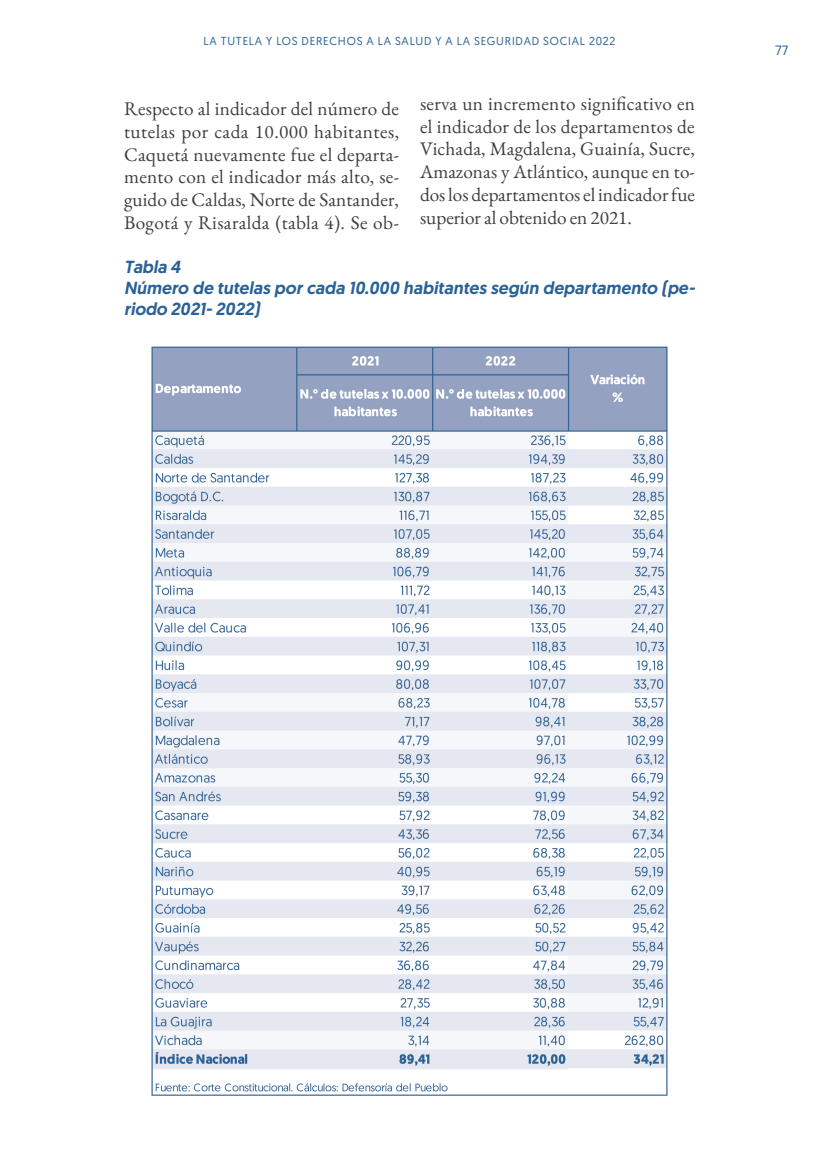
<style>
.page{position:relative;width:819px;height:1166px;background:#fff}
.page>*{position:absolute;margin:0;border:0;box-sizing:border-box;transform-origin:0 0}
.Cuerpo{font:19.25px/22.8px "EB Garamond";color:#3e3e3f;text-align:justify}
.notas_titulos_graficas_y_tablas{font:italic 500 17.5px/21px "Geomanist";letter-spacing:.005em;color:#2a6295}
.t1{font:13.47px "Geomanist";color:#2a6295}
.t2{font:11.55px "Geomanist";letter-spacing:.07em;color:#2a6295}
</style>
<div class="page">
<img style="left:151px;top:346px;width:517px;height:750px">
<p class="t2" style="left:203px;top:34px;width:413px">LA TUTELA Y LOS DERECHOS A LA SALUD Y A LA SEGURIDAD SOCIAL 2022</p>
<p class="Cuerpo" style="left:124px;top:97px;width:276px">Respecto al indicador del número de tutelas por cada 10.000 habitantes, Caquetá nuevamente fue el departa&shy;mento con el indicador más alto, se&shy;guido de Caldas, Norte de Santander, Bogotá y Risaralda (tabla 4). Se ob-</p>
<p class="Cuerpo" style="left:420px;top:92px;width:276px">serva un incremento significativo en el indicador de los departamentos de Vichada, Magdalena, Guainía, Sucre, Amazonas y Atlántico, aunque en to&shy;dos los departamentos el indicador fue superior al obtenido en 2021.</p>
<p class="notas_titulos_graficas_y_tablas" style="left:124px;top:256px;width:58px">Tabla 4</p>
<p class="notas_titulos_graficas_y_tablas" style="left:124px;top:277px;width:572px">Número de tutelas por cada 10.000 habitantes según departamento (pe&shy;riodo 2021- 2022)</p>
<p class="t1" style="left:775px;top:41px;width:15px">77</p>
</div>
